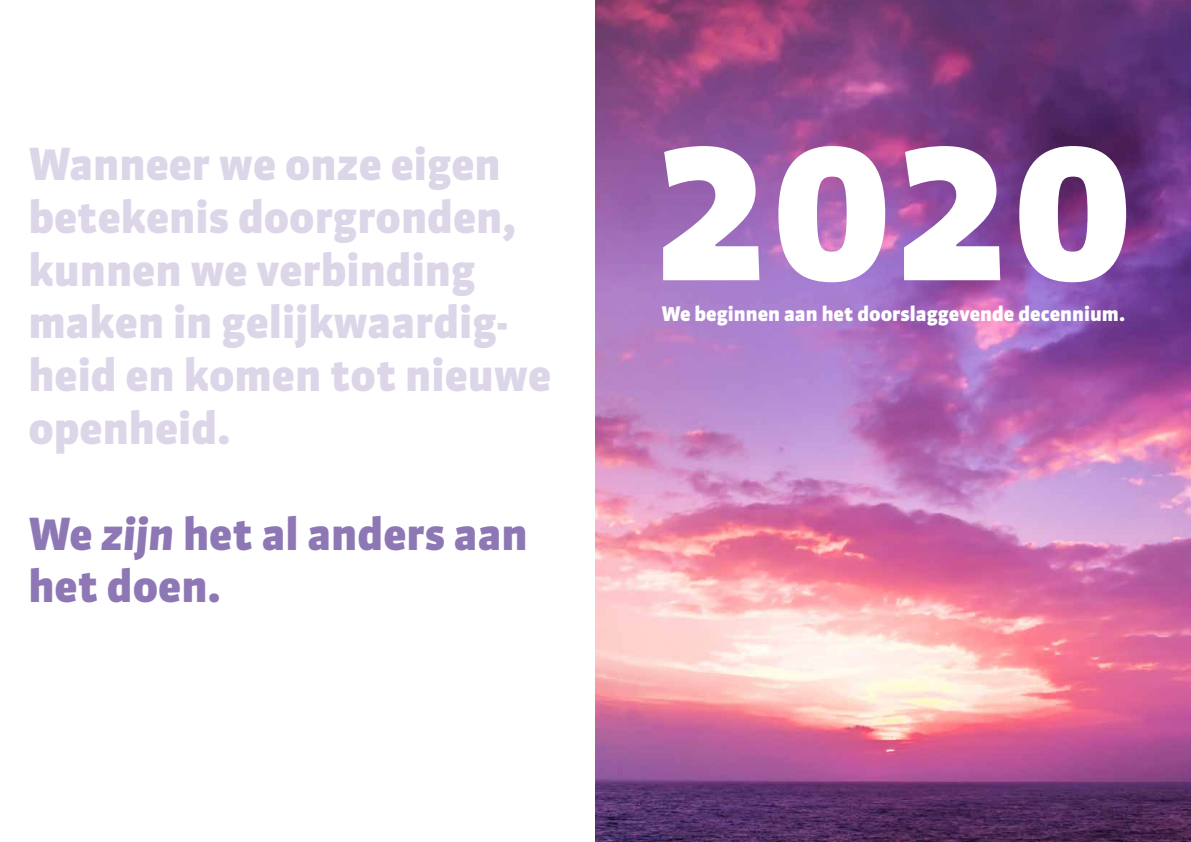
<style>
.page{position:relative;width:1191px;height:842px;background:#fff}
.page>*{position:absolute;margin:0;border:0;box-sizing:border-box;transform-origin:0 0}
.t1{font:900 200px "Sanuk";color:#fff}
.t2{font:900 44px/52.8px "Sanuk";color:#ddd6e9}
.t3{font:900 44px/52.8px "Sanuk";color:#8e77b5}
.t4{font:900 20px "Sanuk";color:#fff}
.s1{font-style:italic}
</style>
<div class="page">
<img style="left:595px;top:0;width:596px;height:842px">
<p class="t2" style="left:28px;top:138px;width:524px">Wanneer we onze eigen betekenis doorgronden, kunnen we verbinding maken in gelijkwaardig&shy;heid en komen tot nieuwe openheid.</p>
<p class="t3" style="left:28px;top:507px;width:501px">We <span class="s1">zijn</span> het al anders aan het doen.</p>
<h1 class="t1" style="left:650px;top:83px;width:487px">2020</h1>
<p class="t4" style="left:661px;top:302px;width:465px">We beginnen aan het doorslaggevende decennium.</p>
</div>
